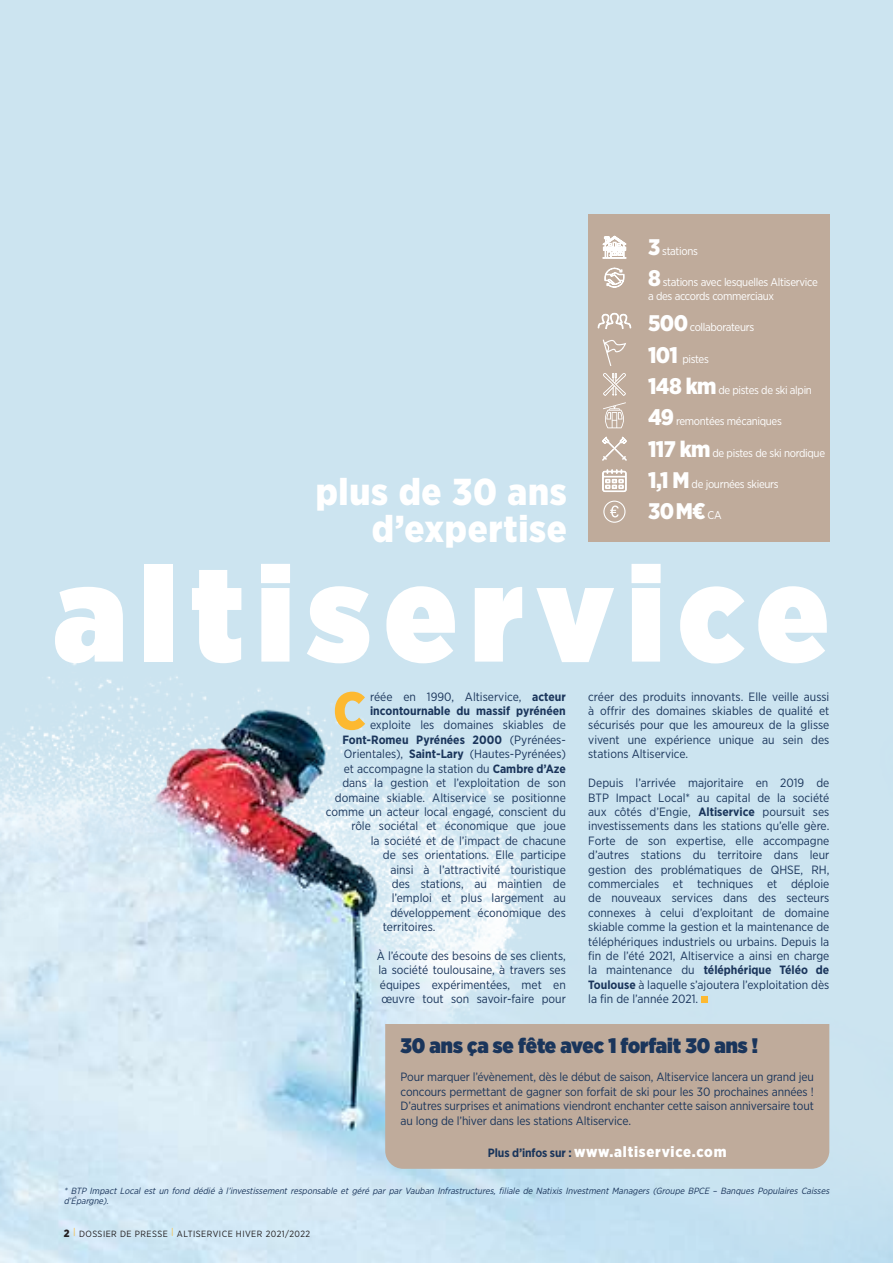
<style>
.page{position:relative;width:893px;height:1263px;background:#cce4f0}
.page>*{position:absolute;margin:0;border:0;box-sizing:border-box;transform-origin:0 0}
.t1{font:900 134.85px "Gotham Narrow";letter-spacing:.105em;color:#fff}
.t2{font:900 53.1px "Gotham Narrow";color:#fdb931}
.t3{font:900 37.5px/37.5px "Gotham Narrow";letter-spacing:.02em;color:#fff;text-align:right}
.t4{font:900 22.5px "Gotham Narrow";color:#fff}
.t5{font:900 21px "Gotham Narrow";color:#1a355b}
.t6{font:900 15px "Gotham Narrow";letter-spacing:.05em;color:#fff}
.t7{font:12px/14.4px "Gotham Narrow";color:#1a355b;text-align:justify}
.t8{font:700 12px/14.4px "Gotham Narrow";color:#1a355b}
.t9{font:11.25px/13.5px "Gotham Narrow";letter-spacing:-.03em;color:#fff}
.t10{font:italic 9px/10.8px "Gotham Narrow";color:#1a355b}
.t11{font:9px "Gotham Narrow";letter-spacing:.05em;color:#231f20}
.s1{font-weight:900;font-size:22.5px}
.s2{font-weight:400;font-size:11.25px}
.s3{font-weight:400}
.s4{font-weight:700}
.s5{font-weight:700;font-size:12px;color:#1a355b}
.s6{font-weight:900;font-size:10.5px}
</style>
<div class="page">
<img style="left:0;top:661px;width:893px;height:602px">
<div style="left:588px;top:214px;width:241px;height:328px;background:#bfab9b"></div>
<svg style="left:603px;top:373px;width:23px;height:23px"></svg>
<svg style="left:603px;top:339px;width:23px;height:27px"></svg>
<svg style="left:603px;top:402px;width:23px;height:26px"></svg>
<svg style="left:602px;top:469px;width:25px;height:23px"></svg>
<svg style="left:602px;top:437px;width:25px;height:24px"></svg>
<svg style="left:598px;top:313px;width:33px;height:16px"></svg>
<svg style="left:604px;top:268px;width:20px;height:20px"></svg>
<svg style="left:602px;top:236px;width:24px;height:22px"></svg>
<div style="left:603px;top:501px;width:22px;height:22px;border:1px solid #fff;border-radius:50%"></div>
<svg style="left:610px;top:505px;width:9px;height:12px"></svg>
<div style="left:385px;top:1024px;width:444px;height:145px;background:#bfab9b"></div>
<div style="left:701px;top:996px;width:7px;height:7px;background:#fdb931"></div>
<p class="t9" style="left:648px;top:244px;width:51px"><span class="s1">3</span> stations</p>
<p class="t9" style="left:648px;top:275px;width:171px"><span class="s1">8</span> stations avec lesquelles Altiservice a des accords commerciaux</p>
<p class="t9" style="left:648px;top:320px;width:108px"><span class="s1">500</span> collaborateurs</p>
<p class="t9" style="left:648px;top:352px;width:62px"><span class="s1">101</span> pistes</p>
<p class="t9" style="left:648px;top:383px;width:165px"><span class="s1">148 km</span> de pistes de ski alpin</p>
<p class="t9" style="left:648px;top:414px;width:135px"><span class="s1">49</span> remontées mécaniques</p>
<p class="t9" style="left:648px;top:446px;width:178px"><span class="s1">117 km</span> de pistes de ski nordique</p>
<p class="t9" style="left:648px;top:477px;width:132px"><span class="s1">1,1 M</span> de journées skieurs</p>
<h3 class="t4" style="left:648px;top:497px;width:75px">30 M€ <span class="s2">CA</span></h3>
<h3 class="t3" style="left:316px;top:472px;width:253px">plus de 30 ans d’expertise</h3>
<h1 class="t1" style="left:54px;top:523px;width:777px">altiservice</h1>
<h2 class="t2" style="left:333px;top:676px;width:34px">C</h2>
<p class="t8" style="left:370px;top:689px;width:197px"><span class="s3">réée en 1990, Altiservice,</span> acteur incontournable du massif pyrénéen</p>
<p class="t7" style="left:370px;top:718px;width:197px">exploite les domaines skiables de</p>
<p class="t8" style="left:342px;top:732px;width:225px">Font-Romeu Pyrénées 2000 <span class="s3">(Pyrénées-</span></p>
<p class="t7" style="left:344px;top:747px;width:224px">Orientales), <span class="s4">Saint-Lary</span> (Hautes-Pyrénées)</p>
<p class="t7" style="left:344px;top:761px;width:224px">et accompagne la station du <span class="s4">Cambre d’Aze</span></p>
<p class="t7" style="left:342px;top:775px;width:225px">dans la gestion et l’exploitation de son</p>
<p class="t7" style="left:335px;top:790px;width:233px">domaine skiable. Altiservice se positionne</p>
<p class="t7" style="left:326px;top:804px;width:242px">comme un acteur local engagé, conscient du</p>
<p class="t7" style="left:351px;top:819px;width:216px">rôle sociétal et économique que joue</p>
<p class="t7" style="left:371px;top:833px;width:197px">la société et de l’impact de chacune</p>
<p class="t7" style="left:383px;top:847px;width:185px">de ses orientations. Elle participe</p>
<p class="t7" style="left:390px;top:862px;width:177px">ainsi à l’attractivité touristique</p>
<p class="t7" style="left:392px;top:876px;width:176px">des stations, au maintien de</p>
<p class="t7" style="left:392px;top:891px;width:175px">l’emploi et plus largement au</p>
<p class="t7" style="left:390px;top:905px;width:177px">développement économique des</p>
<p class="t7" style="left:383px;top:919px;width:54px">territoires.</p>
<p class="t7" style="left:377px;top:948px;width:191px">À l’écoute des besoins de ses clients, la société toulousaine, à travers ses équipes expérimentées, met en œuvre tout son savoir-faire pour</p>
<p class="t7" style="left:588px;top:689px;width:243px">créer des produits innovants. Elle veille aussi à offrir des domaines skiables de qualité et sécurisés pour que les amoureux de la glisse vivent une expérience unique au sein des stations Altiservice.</p>
<p class="t7" style="left:588px;top:775px;width:243px">Depuis l’arrivée majoritaire en 2019 de BTP Impact Local* au capital de la société aux côtés d’Engie, <span class="s4">Altiservice</span> poursuit ses investissements dans les stations qu’elle gère.<br>Forte de son expertise, elle accompagne d’autres stations du territoire dans leur gestion des problématiques de QHSE, RH, commerciales et techniques et déploie de nouveaux services dans des secteurs connexes à celui d’exploitant de domaine skiable comme la gestion et la maintenance de téléphériques industriels ou urbains. Depuis la fin de l’été 2021, Altiservice a ainsi en charge la maintenance du <span class="s4">téléphérique Téléo de Toulouse</span> à laquelle s’ajoutera l’exploitation dès la fin de l’année 2021.</p>
<h3 class="t5" style="left:401px;top:1031px;width:359px">30 ans ça se fête avec 1 forfait 30 ans !</h3>
<p class="t7" style="left:401px;top:1070px;width:415px">Pour marquer l’évènement, dès le début de saison, Altiservice lancera un grand jeu concours permettant de gagner son forfait de ski pour les 30 prochaines années !<br>D’autres surprises et animations viendront enchanter cette saison anniversaire tout au long de l’hiver dans les stations Altiservice.</p>
<p class="t6" style="left:488px;top:1142px;width:240px"><span class="s5">Plus d’infos sur :</span> www.altiservice.com</p>
<p class="t10" style="left:64px;top:1185px;width:769px">* BTP Impact Local est un fond dédié à l’investissement responsable et géré par par Vauban Infrastructures, filiale de Natixis Investment Managers (Groupe BPCE – Banques Populaires Caisses d’Épargne).</p>
<p class="t11" style="left:64px;top:1228px;width:248px"><span class="s6">2</span> <sup>|</sup> DOSSIER DE PRESSE <sup>|</sup> ALTISERVICE HIVER 2021/2022</p>
</div>
